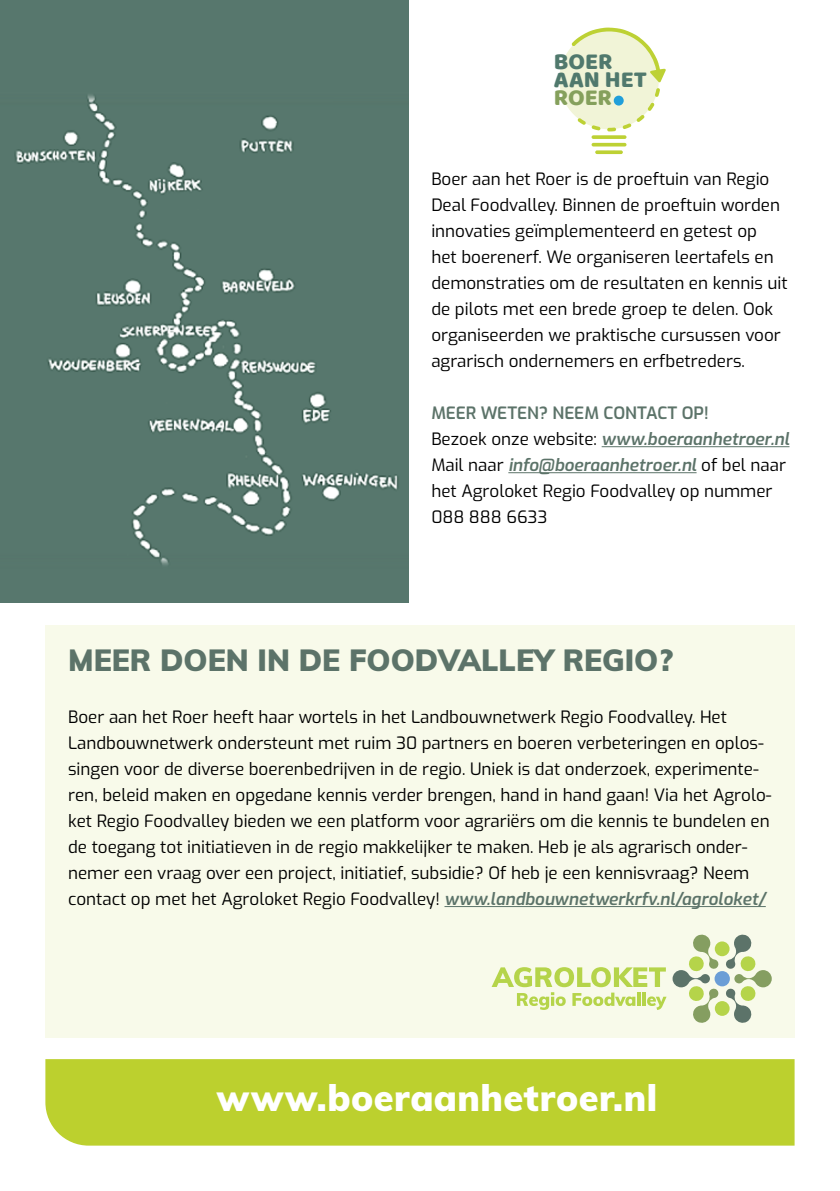
<style>
.page{position:relative;width:840px;height:1191px;background:#fff}
.page>*{position:absolute;margin:0;border:0;box-sizing:border-box;transform-origin:0 0}
.t1{font:900 36px "Muli";letter-spacing:.01em;color:#fff}
.t2{font:900 30px "Muli";color:#5c7369}
.t3{font:23.6px/18px "Baloo";color:#50796d}
.t4{font:23.6px "Baloo";color:#85a05c}
.t5{font:17px/26px "Exo";color:#000}
.s1{font-weight:600;color:#5c7369}
.s2{font-weight:600;font-style:italic;color:#5c7369}
</style>
<div class="page">
<div style="left:45px;top:625px;width:749px;height:412px;background:#f8faea"></div>
<hr style="left:601px;top:446px;width:188px;height:1px;background:#5c7369">
<hr style="left:508px;top:472px;width:188px;height:1px;background:#5c7369">
<div style="left:714px;top:971px;width:15px;height:15px;background:#6b9ed6;border-radius:50%"></div>
<div style="left:714px;top:1001px;width:15px;height:14px;background:#b5d44a;border-radius:50%"></div>
<div style="left:714px;top:941px;width:15px;height:15px;background:#b5d44a;border-radius:50%"></div>
<svg style="left:724px;top:934px;width:47px;height:89px"></svg>
<svg style="left:672px;top:934px;width:46px;height:89px"></svg>
<svg style="left:491px;top:967px;width:175px;height:43px"></svg>
<div style="left:559px;top:30px;width:99px;height:99px;background:#f1f4d7;border-radius:50%"></div>
<svg style="left:577px;top:118px;width:8px;height:7px"></svg>
<svg style="left:622px;top:103px;width:32px;height:26px"></svg>
<svg style="left:591px;top:125px;width:9px;height:5px"></svg>
<svg style="left:607px;top:127px;width:8px;height:4px"></svg>
<svg style="left:591px;top:135px;width:35px;height:4px"></svg>
<hr style="left:591px;top:143px;width:35px;height:3px;background:#bdd134;border-radius:2px">
<svg style="left:595px;top:150px;width:27px;height:4px"></svg>
<svg style="left:571px;top:28px;width:94px;height:69px"></svg>
<div style="left:613px;top:96px;width:10px;height:10px;background:#219fda;border-radius:50%"></div>
<div style="left:0;top:0;width:408px;height:602px;background:#57776d"></div>
<img style="left:14px;top:94px;width:385px;height:471px">
<div style="left:45px;top:1059px;width:749px;height:86px;background:#bcd02e"></div>
<hr style="left:444px;top:906px;width:321px;height:1px;background:#5c7369">
<h3 class="t3" style="left:553px;top:52px;width:95px">BOER<br>AAN HET</h3>
<h3 class="t4" style="left:553px;top:83px;width:60px">ROER</h3>
<p class="t5" style="left:431px;top:165px;width:358px">Boer aan het Roer is de proeftuin van Regio Deal Foodvalley. Binnen de proeftuin worden innovaties geïmplementeerd en getest op<br>het boerenerf. We organiseren leertafels en demonstraties om de resultaten en kennis uit de pilots met een brede groep te delen. Ook organiseerden we praktische cursussen voor agrarisch ondernemers en erfbetreders.</p>
<p class="t5" style="left:431px;top:399px;width:359px"><span class="s1">MEER WETEN? NEEM CONTACT OP!<br></span>Bezoek onze website: <span class="s2">www.boeraanhetroer.nl </span>Mail naar <span class="s2">info@boeraanhetroer.nl</span> of bel naar het Agroloket Regio Foodvalley op nummer 088 888 6633</p>
<h2 class="t2" style="left:68px;top:638px;width:606px">MEER DOEN IN DE FOODVALLEY REGIO?</h2>
<p class="t5" style="left:68px;top:703px;width:704px">Boer aan het Roer heeft haar wortels in het Landbouwnetwerk Regio Foodvalley. Het Landbouwnetwerk ondersteunt met ruim 30 partners en boeren verbeteringen en oplos&shy;singen voor de diverse boerenbedrijven in de regio. Uniek is dat onderzoek, experimente&shy;ren, beleid maken en opgedane kennis verder brengen, hand in hand gaan! Via het Agrolo&shy;ket Regio Foodvalley bieden we een platform voor agrariërs om die kennis te bundelen en de toegang tot initiatieven in de regio makkelijker te maken. Heb je als agrarisch onder&shy;nemer een vraag over een project, initiatief, subsidie? Of heb je een kennisvraag? Neem contact op met het Agroloket Regio Foodvalley! <span class="s2">www.landbouwnetwerkrfv.nl/agroloket/</span></p>
<h1 class="t1" style="left:217px;top:1071px;width:441px">www.boeraanhetroer.nl</h1>
</div>
